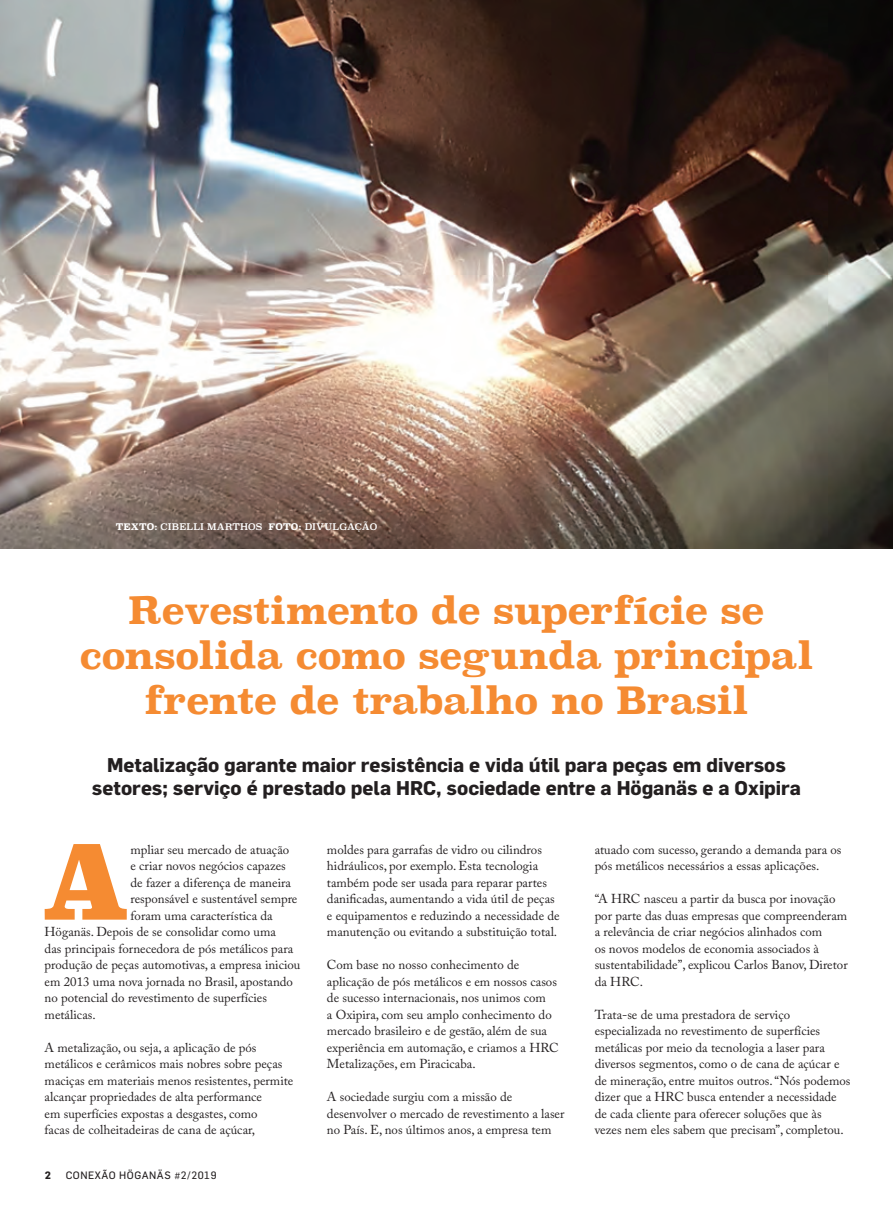
<style>
.page{position:relative;width:893px;height:1212px;background:#fff}
.page>*{position:absolute;margin:0;border:0;box-sizing:border-box;transform-origin:0 0}
.t1{font:900 101.7px "Superclarendon";color:#f58b32}
.t2{font:700 37.5px/45px "Superclarendon";letter-spacing:-.02em;color:#f58b32;text-align:center}
.t3{font:700 19.5px/22.5px "Flama";color:#231f20;text-align:center}
.t4{font:12.9px/16.5px "Adobe Caslon Pro";color:#231f20}
.t5{font:10.5px "Flama";letter-spacing:.05em;color:#231f20}
.t6{font:700 10.5px "Flama";color:#231f20}
.t7{font:9px "Superclarendon";letter-spacing:.015em;color:#fff}
.t8{font:9px "Superclarendon";letter-spacing:-.005em;color:#fff}
.t9{font:700 9px "Superclarendon";color:#fff}
.s1{font-weight:700}
</style>
<div class="page">
<img style="left:0;top:0;width:893px;height:549px">
<p class="t9" style="left:116px;top:520px;width:28px">texto</p>
<p class="t7" style="left:154px;top:521px;width:127px"><span class="s1">:</span> CIBELLI MARTHOS <span class="s1">foto</span></p>
<p class="t8" style="left:298px;top:521px;width:80px"><span class="s1">:</span> DIVULGAÇÃO</p>
<h2 class="t2" style="left:79px;top:589px;width:736px">Revestimento de superfície se consolida como segunda principal frente de trabalho no Brasil</h2>
<h3 class="t3" style="left:92px;top:754px;width:711px">Metalização garante maior resistência e vida útil para peças em diversos setores; serviço é prestado pela HRC, sociedade entre a Höganäs e a Oxipira</h3>
<h1 class="t1" style="left:41px;top:813px;width:91px">A</h1>
<p class="t4" style="left:131px;top:841px;width:160px">mpliar seu mercado de atuação</p>
<p class="t4" style="left:131px;top:857px;width:157px">e criar novos negócios capazes</p>
<p class="t4" style="left:131px;top:874px;width:162px">de fazer a diferença de maneira</p>
<p class="t4" style="left:131px;top:890px;width:168px">responsável e sustentável sempre</p>
<p class="t4" style="left:131px;top:907px;width:144px">foram uma característica da</p>
<p class="t4" style="left:45px;top:923px;width:233px">Höganäs. Depois de se consolidar como uma</p>
<p class="t4" style="left:45px;top:940px;width:250px">das principais fornecedora de pós metálicos para</p>
<p class="t4" style="left:45px;top:956px;width:257px">produção de peças automotivas, a empresa iniciou</p>
<p class="t4" style="left:45px;top:973px;width:250px">em 2013 uma nova jornada no Brasil, apostando</p>
<p class="t4" style="left:45px;top:989px;width:224px">no potencial do revestimento de superfícies</p>
<p class="t4" style="left:45px;top:1006px;width:53px">metálicas.</p>
<p class="t4" style="left:45px;top:1039px;width:250px">A metalização, ou seja, a aplicação de pós metálicos e cerâmicos mais nobres sobre peças maciças em materiais menos resistentes, permite alcançar propriedades de alta performance<br>em superfícies expostas a desgastes, como<br>facas de colheitadeiras de cana de açúcar,</p>
<p class="t6" style="left:45px;top:1168px;width:8px">2</p>
<p class="t5" style="left:66px;top:1168px;width:152px">CONEXÃO HÖGANÄS #2/2019</p>
<p class="t4" style="left:327px;top:841px;width:234px">moldes para garrafas de vidro ou cilindros hidráulicos, por exemplo. Esta tecnologia também pode ser usada para reparar partes danificadas, aumentando a vida útil de peças e equipamentos e reduzindo a necessidade de manutenção ou evitando a substituição total.</p>
<p class="t4" style="left:327px;top:956px;width:233px">Com base no nosso conhecimento de aplicação de pós metálicos e em nossos casos de sucesso internacionais, nos unimos com<br>a Oxipira, com seu amplo conhecimento do mercado brasileiro e de gestão, além de sua experiência em automação, e criamos a HRC Metalizações, em Piracicaba.</p>
<p class="t4" style="left:327px;top:1088px;width:239px">A sociedade surgiu com a missão de desenvolver o mercado de revestimento a laser no País. E, nos últimos anos, a empresa tem</p>
<p class="t4" style="left:595px;top:841px;width:248px">atuado com sucesso, gerando a demanda para os pós metálicos necessários a essas aplicações.</p>
<p class="t4" style="left:595px;top:890px;width:255px">“A HRC nasceu a partir da busca por inovação por parte das duas empresas que compreenderam a relevância de criar negócios alinhados com<br>os novos modelos de economia associados à sustentabilidade”, explicou Carlos Banov, Diretor da HRC.</p>
<p class="t4" style="left:595px;top:1006px;width:257px">Trata-se de uma prestadora de serviço especializada no revestimento de superfícies metálicas por meio da tecnologia a laser para diversos segmentos, como o de cana de açúcar e de mineração, entre muitos outros. “Nós podemos dizer que a HRC busca entender a necessidade de cada cliente para oferecer soluções que às vezes nem eles sabem que precisam”, completou.</p>
</div>
